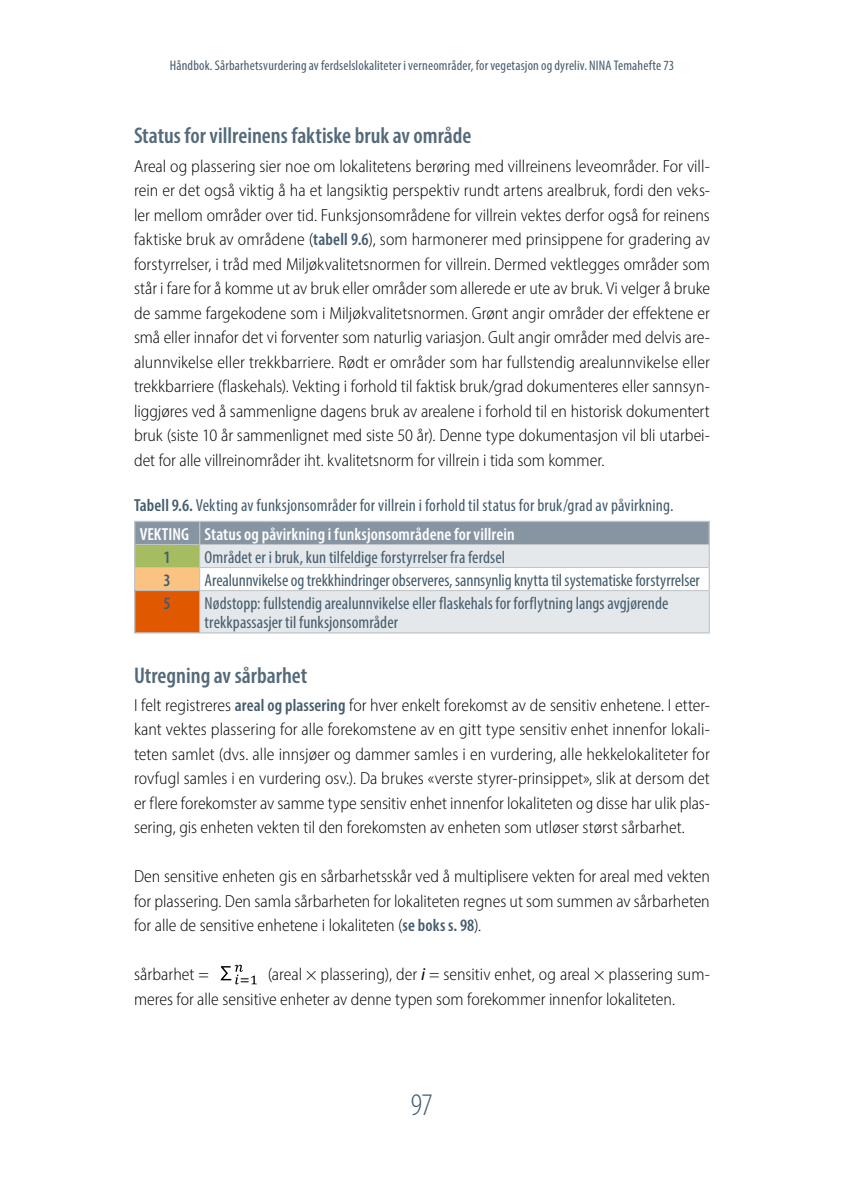
<style>
.page{position:relative;width:844px;height:1191px;background:#fff}
.page>*{position:absolute;margin:0;border:0;box-sizing:border-box;transform-origin:0 0}
.t1{font:300 condensed 31.5px "Myriad Pro";color:#445c6d}
.t2{font:600 condensed 22.75px "Myriad Pro";color:#546979}
.t3{font:300 semi-condensed 17.5px/24.5px "Myriad Pro";color:#000;text-align:justify}
.t4{font:condensed 17.5px/28.7px "Myriad Pro";letter-spacing:.005em;color:#445c6d}
.t5{font:600 condensed 17.5px "Myriad Pro";color:#445c6d}
.t6{font:condensed 14px "Myriad Pro";letter-spacing:.01em;color:#445c6d}
.s1{font-weight:600;font-stretch:condensed;color:#445c6d}
.s2{font-weight:600}
.s3{font-weight:600;color:#fff}
.s4{font-weight:400;font-style:italic;font-stretch:normal}
</style>
<div class="page">
<div style="left:200px;top:591px;width:508px;height:41px;background:#e5e8ea"></div>
<div style="left:135px;top:590px;width:65px;height:43px;background:#e05800"></div>
<hr style="left:134px;top:590px;width:1px;height:42px;background:#c2c7cd">
<hr style="left:708px;top:590px;width:1px;height:42px;background:#c2c7cd">
<hr style="left:134px;top:632px;width:66px;height:1px;background:#c2c7cd">
<hr style="left:200px;top:632px;width:509px;height:1px;background:#c2c7cd">
<hr style="left:135px;top:590px;width:65px;height:1px;background:#bec4c9">
<hr style="left:200px;top:590px;width:508px;height:1px;background:#bec4c9">
<hr style="left:199px;top:591px;width:1px;height:41px;background:#bec4c9">
<svg style="left:134px;top:521px;width:575px;height:69px"></svg>
<hr style="left:134px;top:544px;width:66px;height:1px;background:#bec4c9">
<hr style="left:200px;top:544px;width:509px;height:1px;background:#bec4c9">
<svg style="left:221px;top:964px;width:36px;height:20px"></svg>
<p class="t6" style="left:170px;top:57px;width:505px">Håndbok. Sårbarhetsvurdering av ferdselslokaliteter i verneområder, for vegetasjon og dyreliv. NINA Temahefte 73</p>
<h2 class="t2" style="left:134px;top:121px;width:339px">Status for villreinens faktiske bruk av område</h2>
<p class="t3" style="left:134px;top:153px;width:577px">Areal og plassering sier noe om lokalitetens berøring med villreinens leveområder. For vill&shy;rein er det også viktig å ha et langsiktig perspektiv rundt artens arealbruk, fordi den veks&shy;ler mellom områder over tid. Funksjonsområdene for villrein vektes derfor også for reinens faktiske bruk av områdene (<span class="s1">tabell 9.6</span>), som harmonerer med prinsippene for gradering av forstyrrelser, i tråd med Miljøkvalitetsnormen for villrein. Dermed vektlegges områder som står i fare for å komme ut av bruk eller områder som allerede er ute av bruk. Vi velger å bruke de samme fargekodene som i Miljøkvalitetsnormen. Grønt angir områder der effektene er små eller innafor det vi forventer som naturlig variasjon. Gult angir områder med delvis are&shy;alunnvikelse eller trekkbarriere. Rødt er områder som har fullstendig arealunnvikelse eller trekkbarriere (flaskehals). Vekting i forhold til faktisk bruk/grad dokumenteres eller sannsyn&shy;liggjøres ved å sammenligne dagens bruk av arealene i forhold til en historisk dokumentert bruk (siste 10 år sammenlignet med siste 50 år). Denne type dokumentasjon vil bli utarbei&shy;det for alle villreinområder iht. kvalitetsnorm for villrein i tida som kommer.</p>
<p class="t4" style="left:140px;top:490px;width:535px;text-indent:-6px"><span class="s2">Tabell 9.6.</span> Vekting av funksjonsområder for villrein i forhold til status for bruk/grad av påvirkning.<br><span class="s3">VEKTING Status og påvirkning i funksjonsområdene for villrein</span></p>
<p class="t5" style="left:163px;top:546px;width:9px">1</p>
<p class="t4" style="left:204px;top:542px;width:302px">Området er i bruk, kun tilfeldige forstyrrelser fra ferdsel</p>
<p class="t5" style="left:163px;top:569px;width:9px">3</p>
<p class="t4" style="left:204px;top:565px;width:496px">Arealunnvikelse og trekkhindringer observeres, sannsynlig knytta til systematiske forstyrrelser</p>
<p class="t5" style="left:163px;top:592px;width:9px">5</p>
<p class="t4" style="left:204px;top:593px;width:465px;line-height:19.2px">Nødstopp: fullstendig arealunnvikelse eller flaskehals for forflytning langs avgjørende trekkpassasjer til funksjonsområder</p>
<h2 class="t2" style="left:134px;top:661px;width:175px">Utregning av sårbarhet</h2>
<p class="t3" style="left:134px;top:692px;width:577px">I felt registreres <span class="s1">areal og plassering</span> for hver enkelt forekomst av de sensitiv enhetene. I etter&shy;kant vektes plassering for alle forekomstene av en gitt type sensitiv enhet innenfor lokali&shy;teten samlet (dvs. alle innsjøer og dammer samles i en vurdering, alle hekkelokaliteter for rovfugl samles i en vurdering osv.). Da brukes «verste styrer-prinsippet», slik at dersom det er flere forekomster av samme type sensitiv enhet innenfor lokaliteten og disse har ulik plas&shy;sering, gis enheten vekten til den forekomsten av enheten som utløser størst sårbarhet.</p>
<p class="t3" style="left:134px;top:864px;width:577px">Den sensitive enheten gis en sårbarhetsskår ved å multiplisere vekten for areal med vekten for plassering. Den samla sårbarheten for lokaliteten regnes ut som summen av sårbarheten for alle de sensitive enhetene i lokaliteten (<span class="s1">se boks s. 98</span>).</p>
<p class="t3" style="left:134px;top:962px;width:76px">sårbarhet =</p>
<p class="t3" style="left:134px;top:962px;width:577px;text-indent:134px">(areal × plassering), der <span class="s4">i</span> = sensitiv enhet, og areal × plassering sum&shy;meres for alle sensitive enheter av denne typen som forekommer innenfor lokaliteten.</p>
<h1 class="t1" style="left:410px;top:1086px;width:23px">97</h1>
</div>
